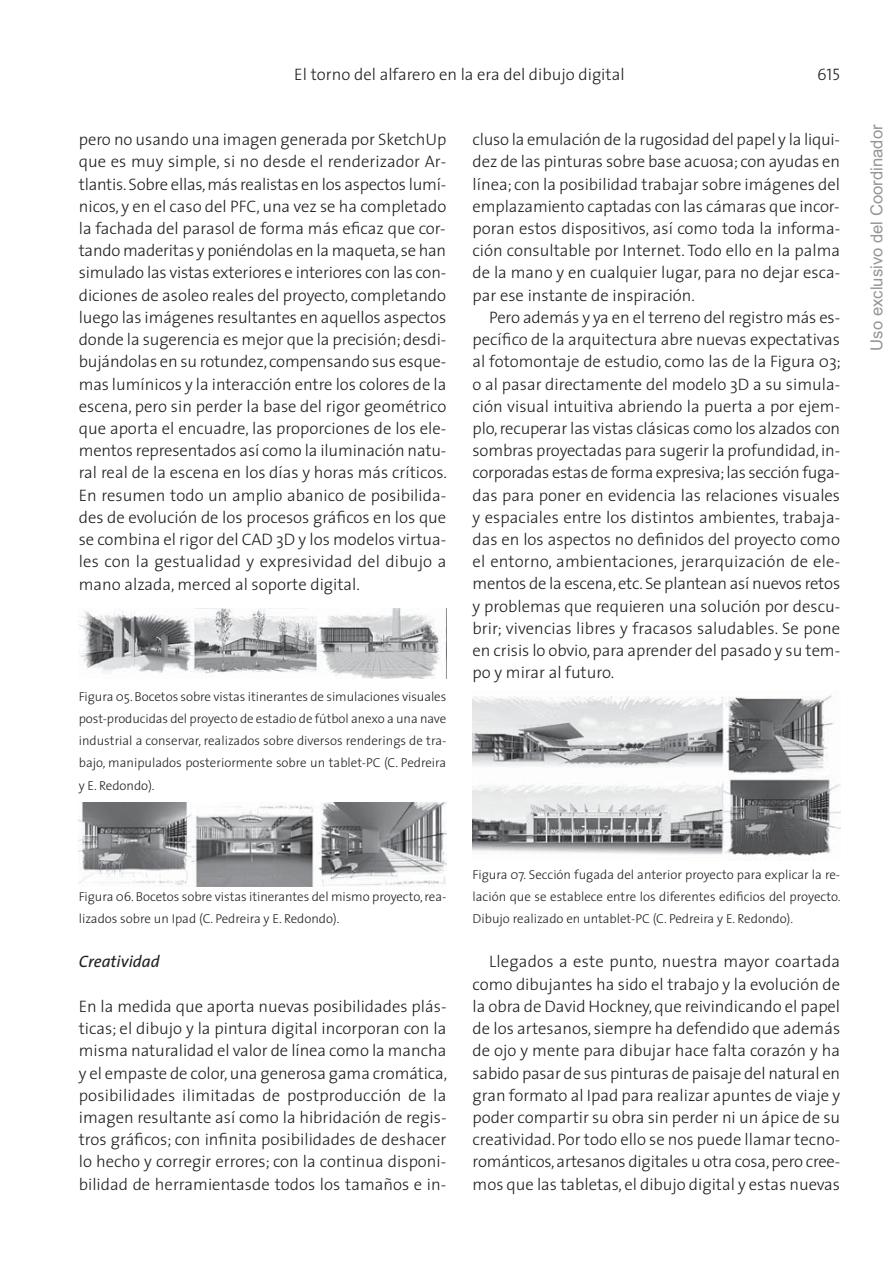
<style>
.page{position:relative;width:893px;height:1263px;background:#fff}
.page>*{position:absolute;margin:0;border:0;box-sizing:border-box;transform-origin:0 0}
.t1{font:300 16.65px/22.2px "The Sans";color:#231f20;text-align:justify}
.t2{font:16.65px "Arial";color:#939598}
.t3{font:italic 16.65px "The Sans";color:#231f20}
.t4{font:16.65px "The Sans Light Caps";color:#231f20}
.t5{font:300 12.9px/22.2px "The Sans";color:#231f20;text-align:justify}
</style>
<div class="page">
<img style="left:79px;top:609px;width:367px;height:69px">
<img style="left:79px;top:802px;width:367px;height:85px">
<img style="left:473px;top:694px;width:367px;height:167px">
<p class="t1" style="left:294px;top:65px;width:332px">El torno del alfarero en la era del dibujo digital</p>
<p class="t4" style="left:817px;top:61px;width:25px">615</p>
<p class="t1" style="left:79px;top:130px;width:370px">pero no usando una imagen generada por SketchUp que es muy simple, si no desde el renderizador Ar&shy;tlantis. Sobre ellas, más realistas en los aspectos lumí - nicos, y en el caso del PFC, una vez se ha completado la fachada del parasol de forma más eficaz que cor&shy;tando maderitas y poniéndolas en la maqueta, se han simulado las vistas exteriores e interiores con las con - diciones de asoleo reales del proyecto, completando luego las imágenes resultantes en aquellos aspectos donde la sugerencia es mejor que la precisión; desdi&shy;bujándolas en su rotundez, compensando sus esque&shy;mas lumínicos y la interacción entre los colores de la escena, pero sin perder la base del rigor geométrico que aporta el encuadre, las proporciones de los ele&shy;mentos representados así como la iluminación natu - ral real de la escena en los días y horas más críticos.<br>En resumen todo un amplio abanico de posibilida&shy;des de evolución de los procesos gráficos en los que se combina el rigor del CAD 3D y los modelos virtua&shy;les con la gestualidad y expresividad del dibujo a mano alzada, merced al soporte digital.</p>
<p class="t5" style="left:79px;top:687px;width:369px">Figura 05. Bocetos sobre vistas itinerantes de simulaciones visuales post-producidas del proyecto de estadio de fútbol anexo a una nave industrial a conservar, realizados sobre diversos renderings de tra&shy;bajo, manipulados posteriormente sobre un tablet-PC (C. Pedreira y E. Redondo).</p>
<p class="t1" style="left:472px;top:130px;width:369px">cluso la emulación de la rugosidad del papel y la liqui - dez de las pinturas sobre base acuosa; con ayudas en línea; con la posibilidad trabajar sobre imágenes del emplazamiento captadas con las cámaras que incor&shy;poran estos dispositivos, así como toda la informa&shy;ción consultable por Internet. Todo ello en la palma de la mano y en cualquier lugar, para no dejar esca&shy;par ese instante de inspiración.</p>
<p class="t1" style="left:472px;top:308px;width:370px;text-indent:17px">Pero además y ya en el terreno del registro más es - pecífico de la arquitectura abre nuevas expectativas al fotomontaje de estudio, como las de la Figura 03; o al pasar directamente del modelo 3D a su simula&shy;ción visual intuitiva abriendo la puerta a por ejem&shy;plo, recuperar las vistas clásicas como los alzados con sombras proyectadas para sugerir la profundidad, in&shy;corporadas estas de forma expresiva; las sección fuga - das para poner en evidencia las relaciones visuales y espaciales entre los distintos ambientes, trabaja&shy;das en los aspectos no definidos del proyecto como el entorno, ambientaciones, jerarquización de ele&shy;mentos de la escena, etc. Se plantean así nuevos retos y problemas que requieren una solución por descu&shy;brir; vivencias libres y fracasos saludables. Se pone en crisis lo obvio, para aprender del pasado y su tem - po y mirar al futuro.</p>
<p class="t5" style="left:79px;top:887px;width:369px">Figura 06. Bocetos sobre vistas itinerantes del mismo proyecto, rea - lizados sobre un Ipad (C. Pedreira y E. Redondo).</p>
<p class="t3" style="left:79px;top:952px;width:83px">Creatividad</p>
<p class="t1" style="left:79px;top:997px;width:370px">En la medida que aporta nuevas posibilidades plás - ticas; el dibujo y la pintura digital incorporan con la misma naturalidad el valor de línea como la mancha y el empaste de color, una generosa gama cromática, posibilidades ilimitadas de postproducción de la imagen resultante así como la hibridación de regis - tros gráficos; con infinita posibilidades de deshacer lo hecho y corregir errores; con la continua disponi&shy;bilidad de herramientasde todos los tamaños e in-</p>
<p class="t5" style="left:473px;top:864px;width:369px">Figura 07. Sección fugada del anterior proyecto para explicar la re&shy;lación que se establece entre los diferentes edificios del proyecto.<br>Dibujo realizado en untablet-PC (C. Pedreira y E. Redondo).</p>
<p class="t1" style="left:473px;top:952px;width:369px;text-indent:17px">Llegados a este punto, nuestra mayor coartada como dibujantes ha sido el trabajo y la evolución de la obra de David Hockney, que reivindicando el papel de los artesanos, siempre ha defendido que además de ojo y mente para dibujar hace falta corazón y ha sabido pasar de sus pinturas de paisaje del natural en gran formato al Ipad para realizar apuntes de viaje y poder compartir su obra sin perder ni un ápice de su creatividad. Por todo ello se nos puede llamar tecno&shy;románticos, artesanos digitales u otra cosa, pero cree - mos que las tabletas, el dibujo digital y estas nuevas</p>
<p class="t2" style="left:867px;top:351px;width:228px;rotate:-90deg">Uso exclusivo del Coordinador</p>
</div>
